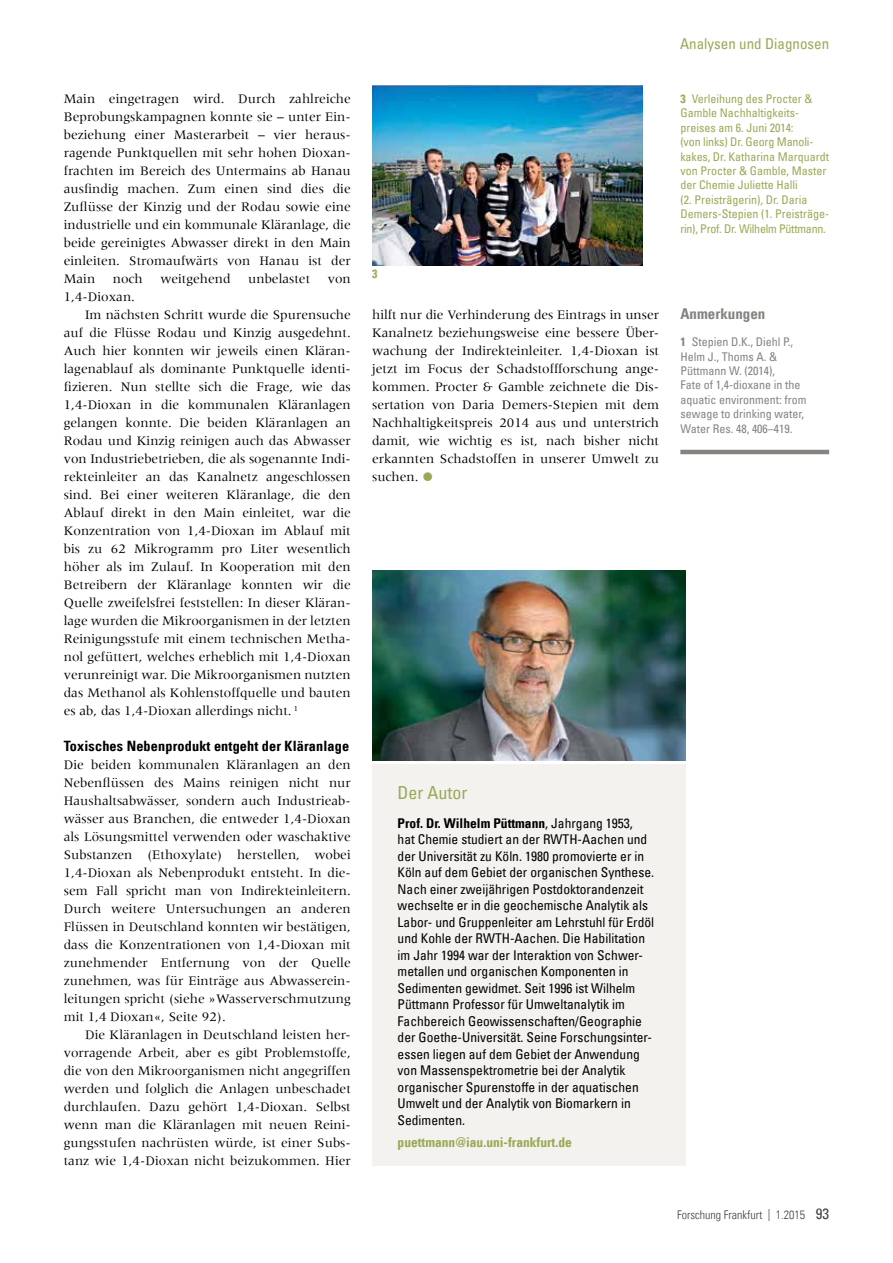
<style>
.page{position:relative;width:893px;height:1263px;background:#fff}
.page>*{position:absolute;margin:0;border:0;box-sizing:border-box;transform-origin:0 0}
.t1{font:condensed 18px "Univers Com 57";color:#9aa955}
.t2{font:condensed 15px "Univers Com 57";color:#9aa955}
.t3{font:15px "Univers Com 67 Bold Cond";color:#868380}
.t4{font:14.25px "Univers Com 67 Bold Cond";letter-spacing:.01em;color:#000}
.t5{font:13.5px/18px "Meridien";color:#000;text-align:justify}
.t6{font:condensed 13.5px/16.5px "Univers Com 57";color:#000}
.t7{font:13.5px "Univers Com 67 Bold Cond";color:#000}
.t8{font:13.5px "Univers Com 67 Bold Cond";color:#9aa955}
.t9{font:condensed 12px/14.4px "Univers Com 57";color:#9aa955}
.t10{font:condensed 12px/14.4px "Univers Com 57";color:#868380}
.t11{font:12px "Univers Com 47 Light Cond";color:#414042}
.t12{font:12px "Univers Com 67 Bold Cond";color:#9aa955}
.s1{font-family:"Univers Com 67 Bold Cond";font-stretch:normal}
.s2{font-family:"Univers Com 57";font-stretch:condensed}
.s3{font-family:"Univers Com 57";font-stretch:condensed;font-size:15px}
</style>
<div class="page">
<hr style="left:680px;top:450px;width:149px;height:4px;background:#868380">
<img style="left:372px;top:85px;width:270px;height:180px">
<div style="left:372px;top:764px;width:314px;height:401px;background:#f4f2ef"></div>
<img style="left:372px;top:570px;width:314px;height:191px">
<p class="t5" style="left:64px;top:90px;width:289px;text-align:left">Main eingetragen wird. Durch zahlreiche Beprobungskampagnen konnte sie – unter Ein&shy;beziehung einer Masterarbeit – vier heraus&shy;ragende Punktquellen mit sehr hohen Dioxan&shy;frachten im Bereich des Untermains ab Hanau ausfindig machen. Zum einen sind dies die Zuflüsse der Kinzig und der Rodau sowie eine industrielle und ein kommunale Kläranlage, die beide gereinigtes Abwasser direkt in den Main einleiten. Stromaufwärts von Hanau ist der Main</p>
<p class="t5" style="left:113px;top:270px;width:31px">noch</p>
<p class="t5" style="left:160px;top:270px;width:72px">weitgehend</p>
<p class="t5" style="left:248px;top:270px;width:63px">unbelastet</p>
<p class="t5" style="left:328px;top:270px;width:25px">von</p>
<p class="t5" style="left:64px;top:288px;width:73px">1,4-Dioxan.</p>
<p class="t5" style="left:85px;top:306px;width:267px">Im nächsten Schritt wurde die Spurensuche</p>
<p class="t5" style="left:64px;top:324px;width:288px">auf die Flüsse Rodau und Kinzig ausgedehnt.</p>
<p class="t5" style="left:64px;top:342px;width:286px">Auch hier konnten wir jeweils einen Kläran-</p>
<p class="t5" style="left:64px;top:360px;width:286px">lagenablauf als dominante Punktquelle identi-</p>
<p class="t5" style="left:64px;top:378px;width:289px">fizieren. Nun stellte sich die Frage, wie das</p>
<p class="t5" style="left:64px;top:396px;width:289px">1,4-Dioxan in die kommunalen Kläranlagen</p>
<p class="t5" style="left:64px;top:414px;width:289px">gelangen konnte. Die beiden Kläranlagen an</p>
<p class="t5" style="left:64px;top:432px;width:288px">Rodau und Kinzig reinigen auch das Abwasser</p>
<p class="t5" style="left:64px;top:450px;width:288px">von Industriebetrieben, die als sogenannte Indi-</p>
<p class="t5" style="left:64px;top:468px;width:289px">rekteinleiter an das Kanalnetz angeschlossen</p>
<p class="t5" style="left:64px;top:486px;width:289px">sind. Bei einer weiteren Kläranlage, die den</p>
<p class="t5" style="left:64px;top:504px;width:289px">Ablauf direkt in den Main einleitet, war die</p>
<p class="t5" style="left:64px;top:522px;width:288px">Konzentration von 1,4-Dioxan im Ablauf mit</p>
<p class="t5" style="left:64px;top:540px;width:288px">bis zu 62 Mikrogramm pro Liter wesentlich</p>
<p class="t5" style="left:64px;top:558px;width:288px">höher als im Zulauf. In Kooperation mit den</p>
<p class="t5" style="left:64px;top:576px;width:289px">Betreibern der Kläranlage konnten wir die</p>
<p class="t5" style="left:64px;top:594px;width:289px">Quelle zweifelsfrei feststellen: In dieser Kläran-</p>
<p class="t5" style="left:64px;top:612px;width:288px">lage wurden die Mikroorganismen in der letzten</p>
<p class="t5" style="left:64px;top:630px;width:289px">Reinigungsstufe mit einem technischen Metha-</p>
<p class="t5" style="left:64px;top:648px;width:288px">nol gefüttert, welches erheblich mit 1,4-Dioxan</p>
<p class="t5" style="left:64px;top:666px;width:289px">verunreinigt war. Die Mikroorganismen nutzten</p>
<p class="t5" style="left:64px;top:684px;width:288px">das Methanol als Kohlenstoffquelle und bauten</p>
<p class="t5" style="left:64px;top:701px;width:236px">es ab, das 1,4-Dioxan allerdings nicht. <sup>1</sup></p>
<p class="t4" style="left:64px;top:737px;width:287px">Toxisches Nebenprodukt entgeht der Kläranlage</p>
<p class="t5" style="left:64px;top:756px;width:289px">Die beiden kommunalen Kläranlagen an den Nebenflüssen des Mains reinigen nicht nur Haushaltsabwässer, sondern auch Industrieab&shy;wässer aus Branchen, die entweder 1,4-Dioxan als Lösungsmittel verwenden oder waschaktive Substanzen (Ethoxylate) herstellen, wobei 1,4-Dioxan als Nebenprodukt entsteht. In die&shy;sem Fall spricht man von Indirekteinleitern.<br>Durch weitere Untersuchungen an anderen Flüssen in Deutschland konnten wir bestätigen, dass die Konzentrationen von 1,4-Dioxan mit zunehmender Entfernung von der Quelle zunehmen, was für Einträge aus Abwasserein&shy;leitungen spricht (siehe »Wasserverschmutzung mit 1,4 Dioxan«, Seite 92).</p>
<p class="t5" style="left:64px;top:1026px;width:289px;text-indent:21px">Die Kläranlagen in Deutschland leisten her&shy;vorragende Arbeit, aber es gibt Problemstoffe, die von den Mikroorganismen nicht angegriffen werden und folglich die Anlagen unbeschadet durchlaufen. Dazu gehört 1,4-Dioxan. Selbst wenn man die Kläranlagen mit neuen Reini&shy;gungsstufen nachrüsten würde, ist einer Subs&shy;tanz wie 1,4-Dioxan nicht beizukommen. Hier</p>
<p class="t12" style="left:372px;top:266px;width:7px">3</p>
<p class="t5" style="left:372px;top:306px;width:289px">hilft nur die Verhinderung des Eintrags in unser Kanalnetz beziehungsweise eine bessere Über&shy;wachung der Indirekteinleiter. 1,4-Dioxan ist jetzt im Focus der Schadstoffforschung ange&shy;kommen. Procter &amp; Gamble zeichnete die Dis&shy;sertation von Daria Demers-Stepien mit dem Nachhaltigkeitspreis 2014 aus und unterstrich damit, wie wichtig es ist, nach bisher nicht erkannten Schadstoffen in unserer Umwelt zu suchen.</p>
<p class="t2" style="left:680px;top:34px;width:151px">Analysen und Diagnosen</p>
<p class="t9" style="left:680px;top:91px;width:150px"><span class="s1">3</span> Verleihung des Procter &amp;<br>Gamble Nachhaltigkeits&shy;preises am 6. Juni 2014:<br>(von links) Dr. Georg Manoli&shy;kakes, Dr. Katharina Marquardt von Procter &amp; Gamble, Master der Chemie Juliette Halli<br>(2. Preisträgerin), Dr. Daria<br>Demers-Stepien (1. Preisträge&shy;rin), Prof. Dr. Wilhelm Püttmann.</p>
<p class="t3" style="left:680px;top:305px;width:86px">Anmerkungen</p>
<p class="t10" style="left:680px;top:335px;width:127px"><span class="s1">1</span> Stepien D.K., Diehl P.,<br>Helm J., Thoms A. &amp;<br>Püttmann W. (2014),<br>Fate of 1,4-dioxane in the aquatic environment: from sewage to drinking water,<br>Water Res. 48, 406–419.</p>
<h1 class="t1" style="left:398px;top:781px;width:71px">Der Autor</h1>
<p class="t7" style="left:398px;top:815px;width:237px">Prof. Dr. Wilhelm Püttmann<span class="s2">, Jahrgang 1953,</span></p>
<p class="t6" style="left:398px;top:831px;width:258px">hat Chemie studiert an der RWTH-Aachen und der Universität zu Köln. 1980 promovierte er in Köln auf dem Gebiet der organischen Synthese.<br>Nach einer zweijährigen Postdoktorandenzeit wechselte er in die geochemische Analytik als Labor- und Gruppenleiter am Lehrstuhl für Erdöl und Kohle der RWTH-Aachen. Die Habilitation im Jahr 1994 war der Interaktion von Schwer&shy;metallen und organischen Komponenten in Sedimenten gewidmet. Seit 1996 ist Wilhelm Püttmann Professor für Umweltanalytik im Fachbereich Geowissenschaften/Geographie der Goethe-Universität. Seine Forschungsinter&shy;essen liegen auf dem Gebiet der Anwendung von Massenspektrometrie bei der Analytik organischer Spurenstoffe in der aquatischen Umwelt und der Analytik von Biomarkern in Sedimenten.</p>
<p class="t8" style="left:398px;top:1134px;width:176px">puettmann@iau.uni-frankfurt.de</p>
<p class="t11" style="left:677px;top:1208px;width:153px">Forschung Frankfurt | 1.2015 <span class="s3">93</span></p>
</div>
